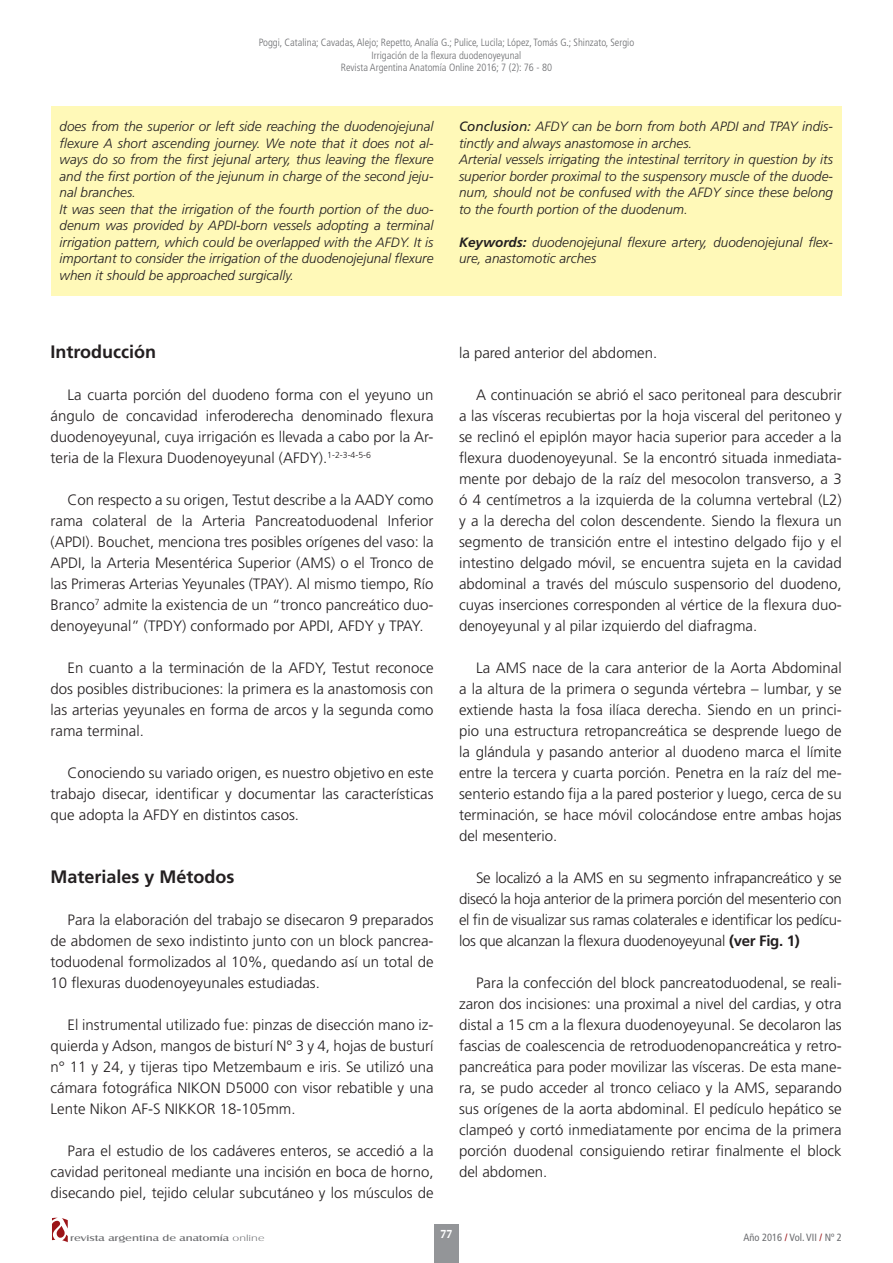
<style>
.page{position:relative;width:893px;height:1263px;background:#fff}
.page>*{position:absolute;margin:0;border:0;box-sizing:border-box;transform-origin:0 0}
.t1{font:700 18px "Frutiger LT Std";color:#231f20}
.t2{font:300 15px/21px "Frutiger LT Std";color:#231f20;text-align:justify}
.t3{font:italic 300 13.5px/16.5px "Frutiger LT Std";color:#231f20}
.t4{font:700 12px "Castle T";color:#fff}
.t5{font:300 condensed 10.5px/12.6px "Frutiger LT Std";color:#6c6d70;text-align:center}
.t6{font:condensed 10.5px "Frutiger LT Std";color:#6c6d70}
.t7{font:9px "Castle T";color:#6c6d70;scale:1.4 1}
.s1{font-weight:400}
.s2{font-weight:700}
.s3{font-family:"Castle T Ligh"}
.s4{color:#9c1418}
</style>
<div class="page">
<svg style="left:52px;top:1218px;width:16px;height:24px"></svg>
<div style="left:434px;top:1224px;width:24px;height:39px;background:#939598"></div>
<div style="left:51px;top:106px;width:791px;height:190px;background:#fff9b8"></div>
<p class="t5" style="left:259px;top:36px;width:377px">Poggi, Catalina; Cavadas, Alejo; Repetto, Analía G.; Pulice, Lucila; López, Tomás G.; Shinzato, Sergio<br>Irrigación de la flexura duodenoyeyunal<br>Revista Argentina Anatomía Online 2016; 7 (2): 76 - 80</p>
<p class="t3" style="left:60px;top:119px;width:376px">does from the superior or left side reaching the duodenojejunal flexure A short ascending journey. We note that it does not al&shy;ways do so from the first jejunal artery, thus leaving the flexure and the first portion of the jejunum in charge of the second jeju&shy;nal branches.<br>It was seen that the irrigation of the fourth portion of the duo&shy;denum was provided by APDI-born vessels adopting a terminal irrigation pattern, which could be overlapped with the AFDY. It is important to consider the irrigation of the duodenojejunal flexure when it should be approached surgically.</p>
<p class="t3" style="left:459px;top:119px;width:375px"><span class="s1">Conclusion:</span> AFDY can be born from both APDI and TPAY indis&shy;tinctly and always anastomose in arches.<br>Arterial vessels irrigating the intestinal territory in question by its superior border proximal to the suspensory muscle of the duode&shy;num, should not be confused with the AFDY since these belong to the fourth portion of the duodenum.</p>
<p class="t3" style="left:459px;top:234px;width:375px"><span class="s2">Keywords:</span> duodenojejunal flexure artery, duodenojejunal flex&shy;ure, anastomotic arches</p>
<p class="t1" style="left:51px;top:341px;width:107px">Introducción</p>
<p class="t2" style="left:51px;top:385px;width:384px;text-indent:17px">La cuarta porción del duodeno forma con el yeyuno un ángulo de concavidad inferoderecha denominado flexura duodenoyeyunal, cuya irrigación es llevada a cabo por la Ar&shy;teria de la Flexura Duodenoyeyunal (AFDY).<sup>1-2-3-4-5-6</sup></p>
<p class="t2" style="left:51px;top:490px;width:384px;text-indent:17px">Con respecto a su origen, Testut describe a la AADY como rama colateral de la Arteria Pancreatoduodenal Inferior (APDI). Bouchet, menciona tres posibles orígenes del vaso: la APDI, la Arteria Mesentérica Superior (AMS) o el Tronco de las Primeras Arterias Yeyunales (TPAY). Al mismo tiempo, Río Branco<sup>7</sup> admite la existencia de un “tronco pancreático duo&shy;denoyeyunal” (TPDY) conformado por APDI, AFDY y TPAY.</p>
<p class="t2" style="left:51px;top:658px;width:384px;text-indent:17px">En cuanto a la terminación de la AFDY, Testut reconoce dos posibles distribuciones: la primera es la anastomosis con las arterias yeyunales en forma de arcos y la segunda como rama terminal.</p>
<p class="t2" style="left:51px;top:763px;width:384px;text-indent:17px">Conociendo su variado origen, es nuestro objetivo en este trabajo disecar, identificar y documentar las características que adopta la AFDY en distintos casos.</p>
<p class="t1" style="left:51px;top:866px;width:186px">Materiales y Métodos</p>
<p class="t2" style="left:51px;top:910px;width:384px;text-indent:17px">Para la elaboración del trabajo se disecaron 9 preparados de abdomen de sexo indistinto junto con un block pancrea&shy;toduodenal formolizados al 10%, quedando así un total de 10 flexuras duodenoyeyunales estudiadas.</p>
<p class="t2" style="left:51px;top:1015px;width:384px;text-indent:17px">El instrumental utilizado fue: pinzas de disección mano iz&shy;quierda y Adson, mangos de bisturí N° 3 y 4, hojas de busturí n° 11 y 24, y tijeras tipo Metzembaum e iris. Se utilizó una cámara fotográfica NIKON D5000 con visor rebatible y una Lente Nikon AF-S NIKKOR 18-105mm.</p>
<p class="t2" style="left:51px;top:1141px;width:384px;text-indent:17px">Para el estudio de los cadáveres enteros, se accedió a la cavidad peritoneal mediante una incisión en boca de horno, disecando piel, tejido celular subcutáneo y los músculos de</p>
<p class="t2" style="left:459px;top:343px;width:200px">la pared anterior del abdomen.</p>
<p class="t2" style="left:459px;top:385px;width:384px;text-indent:17px">A continuación se abrió el saco peritoneal para descubrir a las vísceras recubiertas por la hoja visceral del peritoneo y se reclinó el epiplón mayor hacia superior para acceder a la flexura duodenoyeyunal. Se la encontró situada inmediata&shy;mente por debajo de la raíz del mesocolon transverso, a 3 ó 4 centímetros a la izquierda de la columna vertebral (L2) y a la derecha del colon descendente. Siendo la flexura un segmento de transición entre el intestino delgado fijo y el intestino delgado móvil, se encuentra sujeta en la cavidad abdominal a través del músculo suspensorio del duodeno, cuyas inserciones corresponden al vértice de la flexura duo&shy;denoyeyunal y al pilar izquierdo del diafragma.</p>
<p class="t2" style="left:459px;top:658px;width:384px;text-indent:17px">La AMS nace de la cara anterior de la Aorta Abdominal a la altura de la primera o segunda vértebra – lumbar, y se extiende hasta la fosa ilíaca derecha. Siendo en un princi&shy;pio una estructura retropancreática se desprende luego de la glándula y pasando anterior al duodeno marca el límite entre la tercera y cuarta porción. Penetra en la raíz del me&shy;senterio estando fija a la pared posterior y luego, cerca de su terminación, se hace móvil colocándose entre ambas hojas del mesenterio.</p>
<p class="t2" style="left:459px;top:868px;width:384px;text-indent:17px">Se localizó a la AMS en su segmento infrapancreático y se disecó la hoja anterior de la primera porción del mesenterio con el fin de visualizar sus ramas colaterales e identificar los pedícu&shy;los que alcanzan la flexura duodenoyeyunal <span class="s2">(ver Fig. 1)</span></p>
<p class="t2" style="left:459px;top:973px;width:384px;text-indent:17px">Para la confección del block pancreatoduodenal, se reali&shy;zaron dos incisiones: una proximal a nivel del cardias, y otra distal a 15 cm a la flexura duodenoyeyunal. Se decolaron las fascias de coalescencia de retroduodenopancreática y retro&shy;pancreática para poder movilizar las vísceras. De esta mane&shy;ra, se pudo acceder al tronco celiaco y la AMS, separando sus orígenes de la aorta abdominal. El pedículo hepático se clampeó y cortó inmediatamente por encima de la primera porción duodenal consiguiendo retirar finalmente el block del abdomen.</p>
<p class="t7" style="left:70px;top:1234px;width:140px">revista argentina de anatomía <span class="s3">online</span></p>
<p class="t4" style="left:440px;top:1227px;width:14px">77</p>
<p class="t6" style="left:743px;top:1231px;width:100px">Año 2016 <span class="s4">/</span> Vol. VII <span class="s4">/</span> Nº 2</p>
</div>
